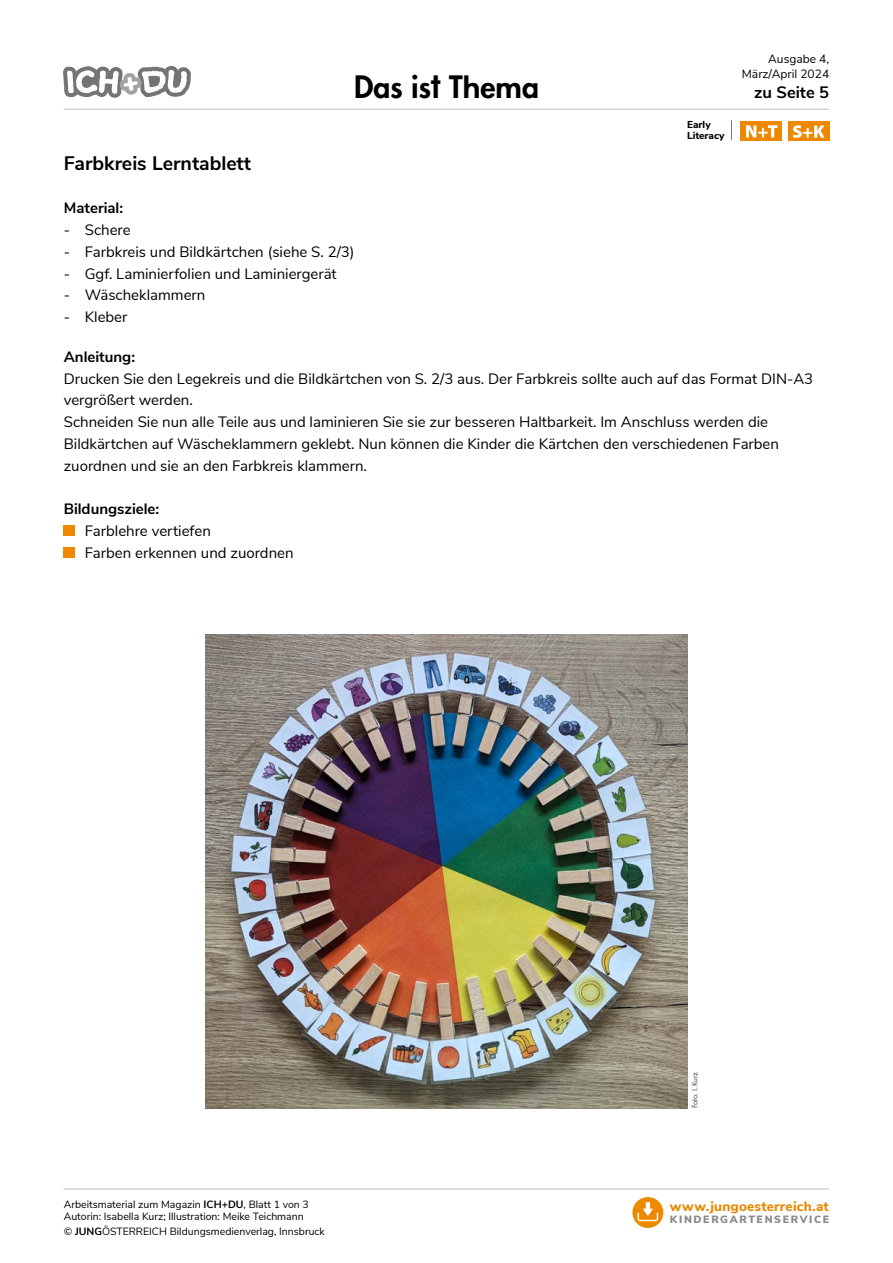
<style>
.page{position:relative;width:893px;height:1263px;background:#fff}
.page>*{position:absolute;margin:0;border:0;box-sizing:border-box;transform-origin:0 0}
.t1{font:700 30px "Fibelschrift";color:#000}
.t2{font:700 19.5px "Nunito Sans";color:#000}
.t3{font:700 16.5px "Nunito Sans";color:#000}
.t4{font:15px/21.8px "Nunito Sans";color:#000}
.t5{font:700 15px "Nunito Sans";color:#000}
.t6{font:800 13.5px "Nunito Sans";letter-spacing:.015em;color:#e98900}
.t7{font:12px/15.8px "Nunito Sans";color:#000;text-align:right}
.t8{font:10.5px/12.6px "Nunito Sans";color:#000}
.t9{font:900 10.5px "Nunito Sans";letter-spacing:.155em;color:#8b8b8b}
.t10{font:800 10.05px/10.9px "Nunito Sans";letter-spacing:-.005em;color:#000}
.t11{font:8.25px "Futura PT";letter-spacing:-.01em;color:#454545}
.s1{font-weight:700}
</style>
<div class="page">
<svg style="left:632px;top:1197px;width:31px;height:31px"></svg>
<svg style="left:638px;top:1202px;width:20px;height:19px"></svg>
<hr style="left:64px;top:109px;width:765px;height:1px;background:#bababa">
<div style="left:740px;top:121px;width:41px;height:20px;background:#ed8900"></div>
<svg style="left:746px;top:125px;width:31px;height:12px"></svg>
<div style="left:788px;top:121px;width:41px;height:20px;background:#ed8900"></div>
<svg style="left:793px;top:125px;width:32px;height:13px"></svg>
<hr style="left:64px;top:1188px;width:764px;height:1px;background:#bababa">
<svg style="left:63px;top:66px;width:128px;height:32px"></svg>
<svg style="left:731px;top:121px;width:1px;height:19px"></svg>
<div style="left:64px;top:525px;width:11px;height:11px;background:#ed8900"></div>
<div style="left:64px;top:547px;width:11px;height:11px;background:#ed8900"></div>
<img style="left:206px;top:634px;width:481px;height:474px">
<h1 class="t1" style="left:354px;top:67px;width:186px">Das ist Thema</h1>
<p class="t10" style="left:687px;top:118px;width:39px">Early<br>Literacy</p>
<p class="t7" style="left:742px;top:50px;width:89px">Ausgabe 4,<br>März/April 2024</p>
<p class="t3" style="left:754px;top:80px;width:77px">zu Seite 5</p>
<h2 class="t2" style="left:64px;top:149px;width:189px">Farbkreis Lerntablett</h2>
<p class="t5" style="left:64px;top:197px;width:61px">Material:</p>
<p class="t4" style="left:64px;top:218px;width:68px">- Schere</p>
<p class="t4" style="left:64px;top:240px;width:292px">- Farbkreis und Bildkärtchen (siehe S. 2/3)</p>
<p class="t4" style="left:64px;top:262px;width:274px">- Ggf. Laminierfolien und Laminiergerät</p>
<p class="t4" style="left:64px;top:283px;width:143px">- Wäscheklammern</p>
<p class="t4" style="left:64px;top:305px;width:65px">- Kleber</p>
<p class="t5" style="left:64px;top:346px;width:73px">Anleitung:</p>
<p class="t4" style="left:64px;top:367px;width:751px">Drucken Sie den Legekreis und die Bildkärtchen von S. 2/3 aus. Der Farbkreis sollte auch auf das Format DIN-A3 vergrößert werden.<br>Schneiden Sie nun alle Teile aus und laminieren Sie sie zur besseren Haltbarkeit. Im Anschluss werden die Bildkärtchen auf Wäscheklammern geklebt. Nun können die Kinder die Kärtchen den verschiedenen Farben zuordnen und sie an den Farbkreis klammern.</p>
<p class="t5" style="left:64px;top:498px;width:97px">Bildungsziele:</p>
<p class="t4" style="left:85px;top:519px;width:210px">Farblehre vertiefen<br>Farben erkennen und zuordnen</p>
<p class="t8" style="left:64px;top:1197px;width:247px">Arbeitsmaterial zum Magazin <span class="s1">ICH+DU</span>, Blatt 1 von 3<br>Autorin: Isabella Kurz; Illustration: Meike Teichmann</p>
<p class="t8" style="left:64px;top:1225px;width:263px">© <span class="s1">JUNG</span>ÖSTERREICH Bildungsmedienverlag, Innsbruck</p>
<p class="t11" style="left:690px;top:1108px;width:38px;rotate:-90deg">Foto: I. Kurz</p>
<p class="t6" style="left:670px;top:1196px;width:160px">www.jungoesterreich.at</p>
<p class="t9" style="left:670px;top:1211px;width:161px">KINDERGARTENSERVICE</p>
</div>
